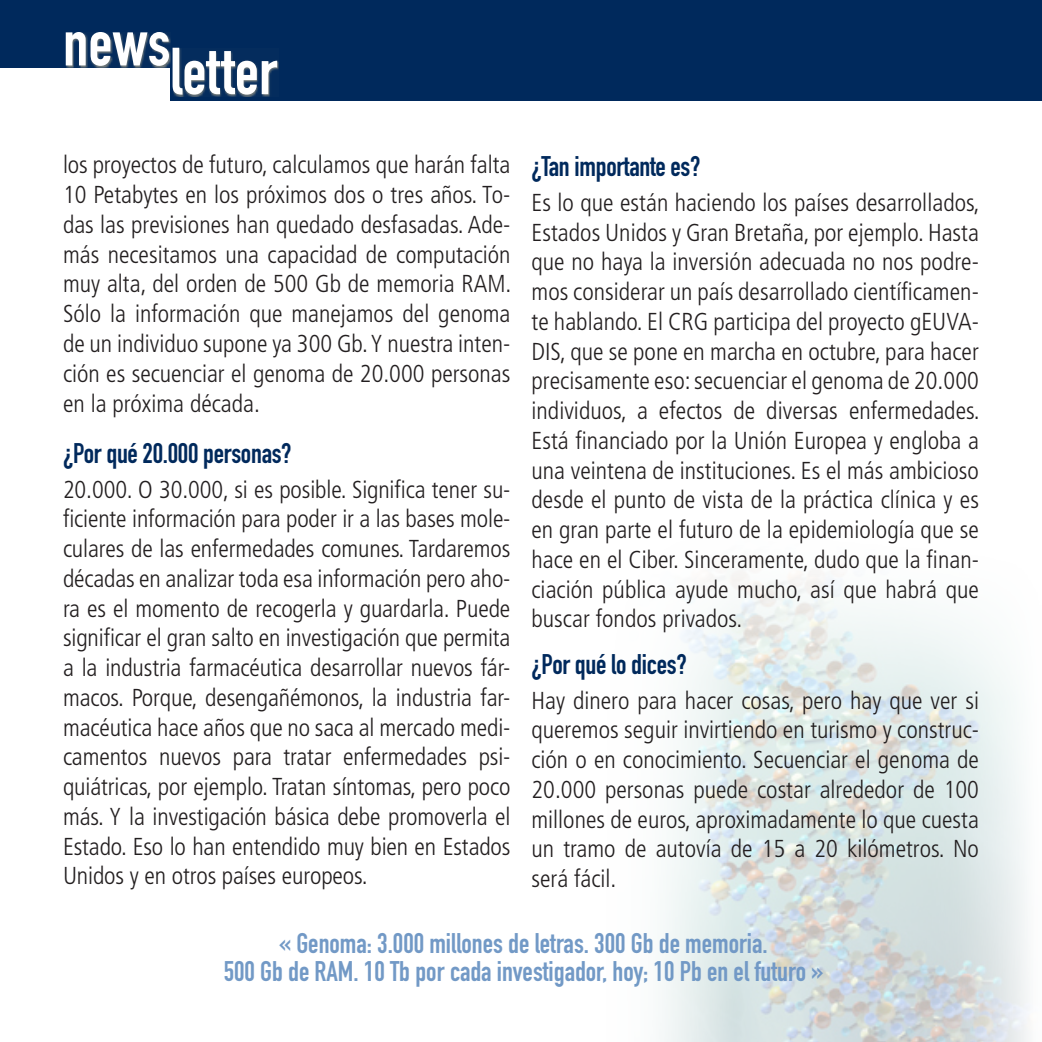
<style>
.page{position:relative;width:1042px;height:1042px;background:#fff}
.page>*{position:absolute;margin:0;border:0;box-sizing:border-box;transform-origin:0 0}
.t1{font:65.27px "DIN Engschrift Alternate";color:#fff}
.t2{font:28px/28px "DIN Engschrift Alternate";color:#7299c6;text-align:center}
.t3{font:28px "DIN Engschrift Alternate";letter-spacing:-.01em;color:#00295c}
.t4{font:300 condensed 24.5px/29.8px "Frutiger";color:#231f20;text-align:justify}
</style>
<div class="page">
<img style="left:664px;top:571px;width:365px;height:471px">
<div style="left:0;top:0;width:1041px;height:67px;background:#00295c"></div>
<div style="left:170px;top:38px;width:871px;height:63px;background:#00295c"></div>
<div style="left:66px;top:32px;width:105px;height:36px;background:#959383;opacity:.75"></div>
<div style="left:173px;top:48px;width:106px;height:49px;background:#959383;opacity:.75"></div>
<h1 class="t1" style="left:63px;top:33px;width:216px">newsletter</h1>
<p class="t4" style="left:63px;top:150px;width:450px">los proyectos de futuro, calculamos que harán falta 10 Petabytes en los próximos dos o tres años. To&shy;das las previsiones han quedado desfasadas. Ade&shy;más necesitamos una capacidad de computación muy alta, del orden de 500 Gb de memoria RAM.<br>Sólo la información que manejamos del genoma de un individuo supone ya 300 Gb. Y nuestra inten&shy;ción es secuenciar el genoma de 20.000 personas en la próxima década.</p>
<p class="t3" style="left:63px;top:437px;width:230px">¿Por qué 20.000 personas?</p>
<p class="t4" style="left:63px;top:474px;width:449px">20.000. O 30.000, si es posible. Significa tener su&shy;ficiente información para poder ir a las bases mole&shy;culares de las enfermedades comunes. Tardaremos décadas en analizar toda esa información pero aho&shy;ra es el momento de recogerla y guardarla. Puede significar el gran salto en investigación que permita a la industria farmacéutica desarrollar nuevos fár&shy;macos. Porque, desengañémonos, la industria far&shy;macéutica hace años que no saca al mercado medi&shy;camentos nuevos para tratar enfermedades psi&shy;quiátricas, por ejemplo. Tratan síntomas, pero poco más. Y la investigación básica debe promoverla el Estado. Eso lo han entendido muy bien en Estados Unidos y en otros países europeos.</p>
<p class="t3" style="left:531px;top:150px;width:170px">¿Tan importante es?</p>
<p class="t4" style="left:531px;top:188px;width:450px">Es lo que están haciendo los países desarrollados, Estados Unidos y Gran Bretaña, por ejemplo. Hasta que no haya la inversión adecuada no nos podre&shy;mos considerar un país desarrollado científicamen&shy;te hablando. El CRG participa del proyecto gEUVA-DIS, que se pone en marcha en octubre, para hacer precisamente eso: secuenciar el genoma de 20.000 individuos, a efectos de diversas enfermedades.<br>Está financiado por la Unión Europea y engloba a una veintena de instituciones. Es el más ambicioso desde el punto de vista de la práctica clínica y es en gran parte el futuro de la epidemiología que se hace en el Ciber. Sinceramente, dudo que la finan&shy;ciación pública ayude mucho, así que habrá que buscar fondos privados.</p>
<p class="t3" style="left:531px;top:647px;width:157px">¿Por qué lo dices?</p>
<p class="t4" style="left:531px;top:685px;width:449px">Hay dinero para hacer cosas, pero hay que ver si queremos seguir invirtiendo en turismo y construc&shy;ción o en conocimiento. Secuenciar el genoma de 20.000 personas puede costar alrededor de 100 millones de euros, aproximadamente lo que cuesta un tramo de autovía de 15 a 20 kilómetros. No será fácil.</p>
<p class="t2" style="left:224px;top:929px;width:601px">« Genoma: 3.000 millones de letras. 300 Gb de memoria.<br>500 Gb de RAM. 10 Tb por cada investigador, hoy; 10 Pb en el futuro »</p>
</div>
